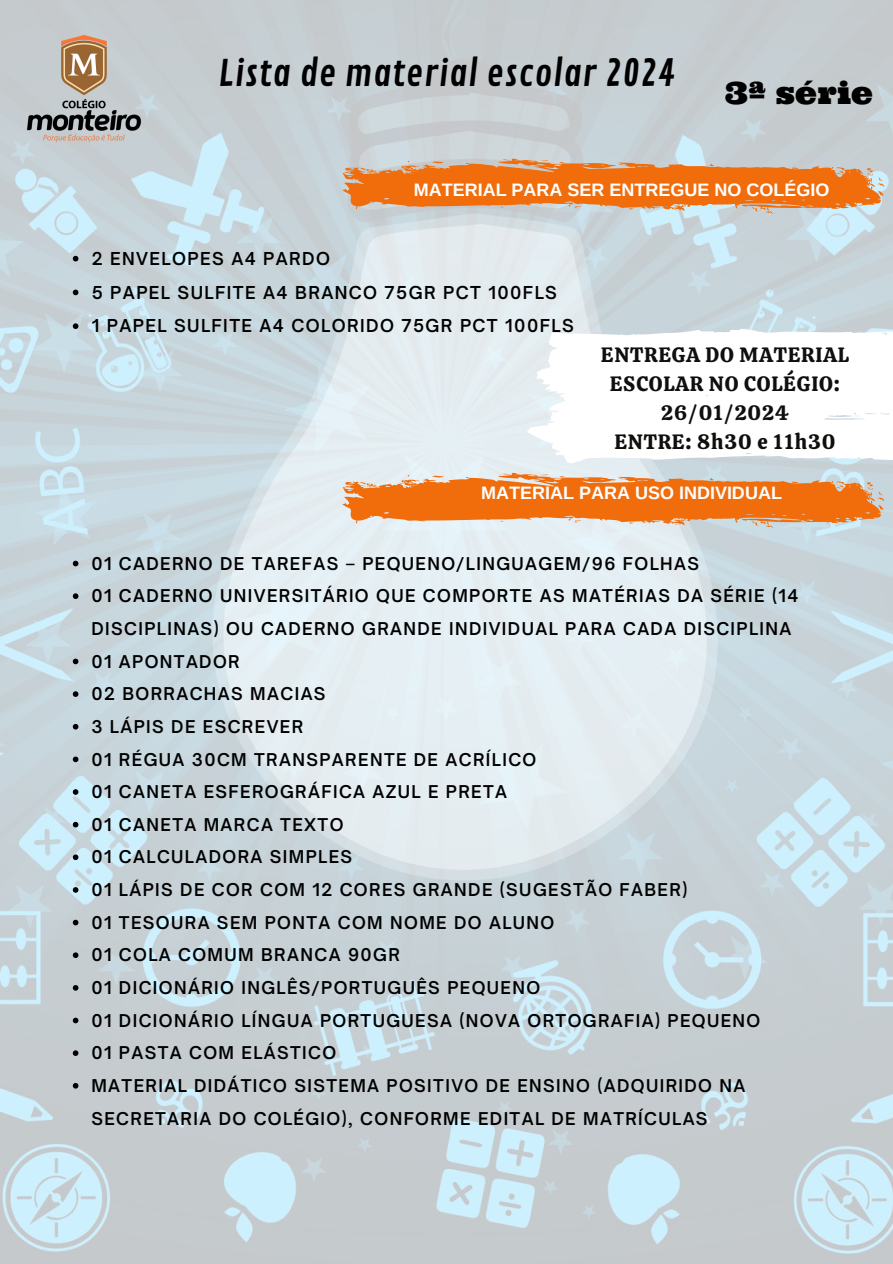
<style>
.page{position:relative;width:893px;height:1264px;background:#fff}
.page>*{position:absolute;margin:0;border:0;box-sizing:border-box;transform-origin:0 0}
.t1{font:35.85px "Contrail One";letter-spacing:.02em;color:#000}
.t2{font:30.9px "Ultra";color:#000}
.t3{font:20.7px/29.2px "Calistoga";letter-spacing:.04em;color:#100f0d;text-align:center}
.t4{font:700 18px "Arimo";color:#fff}
.t5{font:600 17.1px "Open Sauce One";letter-spacing:.085em;color:#000}
.t6{font:600 16.95px/32.7px "Open Sauce One";letter-spacing:.085em;color:#000}
</style>
<div class="page">
<img style="left:0;top:0;width:892px;height:1263px">
<img style="left:13px;top:20px;width:143px;height:137px">
<svg style="left:527px;top:327px;width:365px;height:138px"></svg>
<svg style="left:73px;top:256px;width:5px;height:5px"></svg>
<svg style="left:73px;top:289px;width:5px;height:6px"></svg>
<svg style="left:73px;top:323px;width:5px;height:6px"></svg>
<svg style="left:342px;top:157px;width:542px;height:57px;background:#e29051"></svg>
<svg style="left:342px;top:472px;width:542px;height:56px;background:#e89454"></svg>
<svg style="left:73px;top:560px;width:5px;height:6px"></svg>
<svg style="left:73px;top:593px;width:5px;height:6px"></svg>
<svg style="left:73px;top:658px;width:5px;height:6px"></svg>
<svg style="left:73px;top:691px;width:5px;height:6px"></svg>
<svg style="left:73px;top:724px;width:5px;height:5px"></svg>
<svg style="left:73px;top:756px;width:5px;height:6px"></svg>
<svg style="left:73px;top:789px;width:5px;height:5px"></svg>
<svg style="left:73px;top:821px;width:5px;height:6px"></svg>
<svg style="left:73px;top:854px;width:5px;height:6px"></svg>
<svg style="left:73px;top:887px;width:5px;height:5px"></svg>
<svg style="left:73px;top:919px;width:5px;height:6px"></svg>
<svg style="left:73px;top:952px;width:5px;height:6px"></svg>
<svg style="left:73px;top:985px;width:5px;height:5px"></svg>
<svg style="left:73px;top:1017px;width:5px;height:6px"></svg>
<svg style="left:73px;top:1050px;width:5px;height:5px"></svg>
<svg style="left:73px;top:1082px;width:5px;height:6px"></svg>
<p class="t1" style="left:218px;top:52px;width:458px">Lista de material escolar 2024</p>
<p class="t2" style="left:724px;top:73px;width:150px">3ª série</p>
<p class="t4" style="left:413px;top:180px;width:417px">MATERIAL PARA SER ENTREGUE NO COLÉGIO</p>
<p class="t5" style="left:92px;top:248px;width:240px">2 ENVELOPES A4 PARDO</p>
<p class="t5" style="left:92px;top:281px;width:467px">5 PAPEL SULFITE A4 BRANCO 75GR PCT 100FLS</p>
<p class="t5" style="left:92px;top:315px;width:483px">1 PAPEL SULFITE A4 COLORIDO 75GR PCT 100FLS</p>
<p class="t3" style="left:600px;top:339px;width:250px">ENTREGA DO MATERIAL<br>ESCOLAR NO COLÉGIO:<br>26/01/2024</p>
<p class="t3" style="left:614px;top:427px;width:222px">ENTRE: 8h30 e 11h30</p>
<p class="t4" style="left:481px;top:482px;width:302px">MATERIAL PARA USO INDIVIDUAL</p>
<p class="t6" style="left:91px;top:547px;width:609px">01 CADERNO DE TAREFAS – PEQUENO/LINGUAGEM/96 FOLHAS</p>
<p class="t6" style="left:91px;top:579px;width:708px">01 CADERNO UNIVERSITÁRIO QUE COMPORTE AS MATÉRIAS DA SÉRIE (14<br>DISCIPLINAS) OU CADERNO GRANDE INDIVIDUAL PARA CADA DISCIPLINA</p>
<p class="t6" style="left:91px;top:645px;width:150px">01 APONTADOR</p>
<p class="t6" style="left:91px;top:677px;width:236px">02 BORRACHAS MACIAS</p>
<p class="t6" style="left:91px;top:710px;width:213px">3 LÁPIS DE ESCREVER</p>
<p class="t6" style="left:91px;top:742px;width:446px">01 RÉGUA 30CM TRANSPARENTE DE ACRÍLICO</p>
<p class="t6" style="left:91px;top:775px;width:417px">01 CANETA ESFEROGRÁFICA AZUL E PRETA</p>
<p class="t6" style="left:91px;top:808px;width:253px">01 CANETA MARCA TEXTO</p>
<p class="t6" style="left:91px;top:840px;width:262px">01 CALCULADORA SIMPLES</p>
<p class="t6" style="left:91px;top:873px;width:597px">01 LÁPIS DE COR COM 12 CORES GRANDE (SUGESTÃO FABER)</p>
<p class="t6" style="left:91px;top:906px;width:464px">01 TESOURA SEM PONTA COM NOME DO ALUNO</p>
<p class="t6" style="left:91px;top:938px;width:310px">01 COLA COMUM BRANCA 90GR</p>
<p class="t6" style="left:91px;top:971px;width:450px">01 DICIONÁRIO INGLÊS/PORTUGUÊS PEQUENO</p>
<p class="t6" style="left:91px;top:1003px;width:670px">01 DICIONÁRIO LÍNGUA PORTUGUESA (NOVA ORTOGRAFIA) PEQUENO</p>
<p class="t6" style="left:91px;top:1036px;width:246px">01 PASTA COM ELÁSTICO</p>
<p class="t6" style="left:91px;top:1069px;width:655px">MATERIAL DIDÁTICO SISTEMA POSITIVO DE ENSINO (ADQUIRIDO NA<br>SECRETARIA DO COLÉGIO), CONFORME EDITAL DE MATRÍCULAS</p>
</div>
